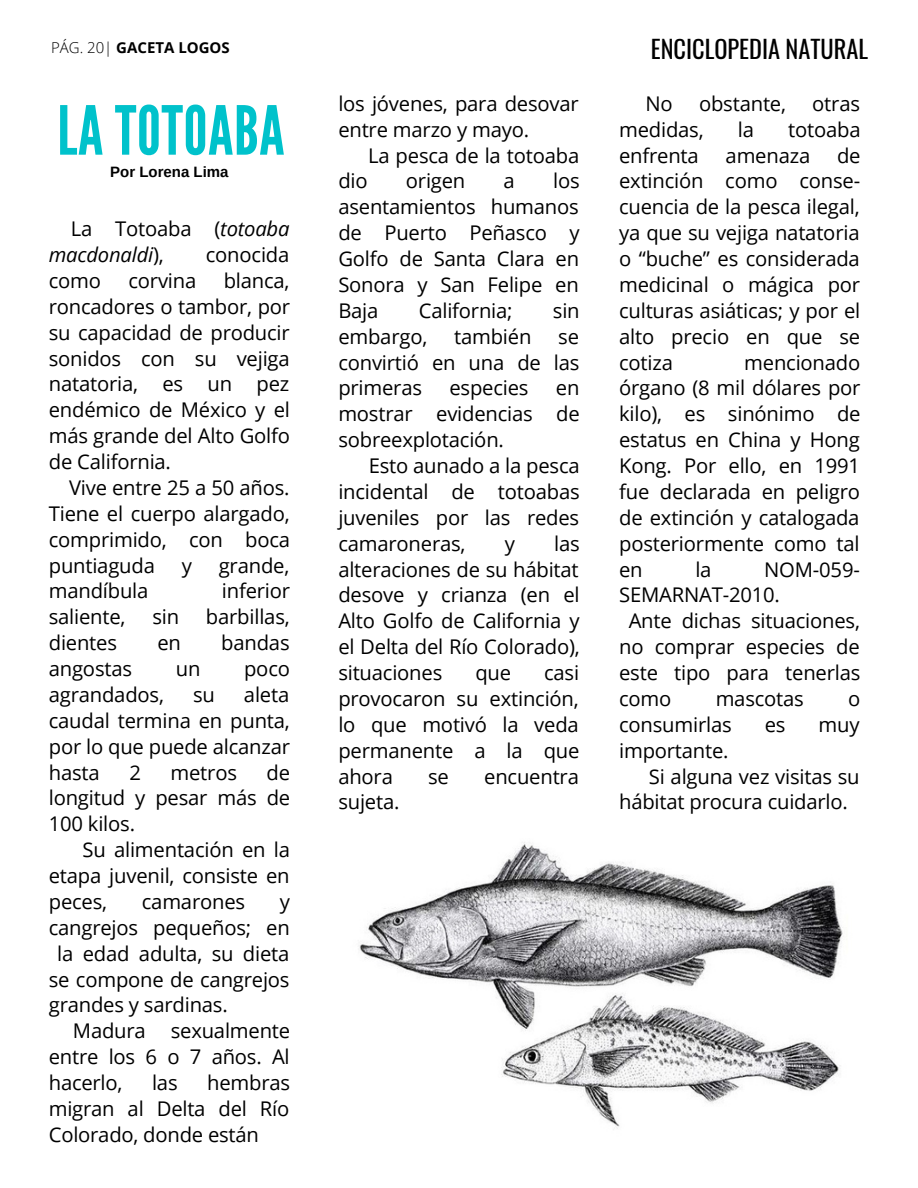
<style>
.page{position:relative;width:918px;height:1188px;background:#fff}
.page>*{position:absolute;margin:0;border:0;box-sizing:border-box;transform-origin:0 0}
.t1{font:67.5px "League Gothic";letter-spacing:.01em;color:#00c2cb}
.t2{font:24.45px "Oswald";color:#000}
.t3{font:20.25px/25.8px "Open Sans";letter-spacing:-.01em;color:#000;text-align:justify}
.t4{font:italic 20.25px/25.8px "Open Sans";letter-spacing:-.01em;color:#000}
.t5{font:700 15px "Open Sans";color:#000}
.t6{font:700 15px "Arimo";color:#000}
.s1{font-weight:300}
.s2{font-style:normal}
</style>
<div class="page">
<img style="left:359px;top:842px;width:485px;height:288px">
<p class="t5" style="left:51px;top:37px;width:180px"><span class="s1">PÁG. 20|</span> GACETA LOGOS</p>
<p class="t2" style="left:651px;top:29px;width:219px">ENCICLOPEDIA NATURAL</p>
<h1 class="t1" style="left:57px;top:92px;width:229px">LA TOTOABA</h1>
<p class="t6" style="left:110px;top:163px;width:120px">Por Lorena Lima</p>
<p class="t4" style="left:49px;top:215px;width:242px;text-indent:22px"><span class="s2">La Totoaba (</span>totoaba macdonaldi<span class="s2">),</span></p>
<p class="t3" style="left:206px;top:241px;width:85px">conocida</p>
<p class="t3" style="left:49px;top:267px;width:243px;text-indent:175px">blanca, roncadores o tambor, por su capacidad de producir sonidos con su vejiga natatoria, es un pez endémico de México y el más grande del Alto Golfo de California.</p>
<p class="t3" style="left:49px;top:474px;width:243px;text-indent:20px">Vive entre 25 a 50 años.<br>Tiene el cuerpo alargado, comprimido, con boca puntiaguda</p>
<p class="t3" style="left:49px;top:267px;width:54px">como</p>
<p class="t3" style="left:128px;top:267px;width:69px">corvina</p>
<p class="t3" style="left:182px;top:552px;width:12px">y</p>
<p class="t3" style="left:219px;top:552px;width:72px">grande,</p>
<p class="t3" style="left:49px;top:578px;width:101px">mandíbula</p>
<p class="t3" style="left:222px;top:578px;width:70px">inferior</p>
<p class="t3" style="left:49px;top:604px;width:78px">saliente,</p>
<p class="t3" style="left:152px;top:604px;width:28px">sin</p>
<p class="t3" style="left:206px;top:604px;width:85px">barbillas,</p>
<p class="t3" style="left:49px;top:629px;width:70px">dientes</p>
<p class="t3" style="left:157px;top:629px;width:25px">en</p>
<p class="t3" style="left:221px;top:629px;width:70px">bandas</p>
<p class="t3" style="left:49px;top:655px;width:85px">angostas</p>
<p class="t3" style="left:176px;top:655px;width:26px">un</p>
<p class="t3" style="left:244px;top:655px;width:47px">poco</p>
<p class="t3" style="left:49px;top:681px;width:117px">agrandados,</p>
<p class="t3" style="left:193px;top:681px;width:23px">su</p>
<p class="t3" style="left:49px;top:681px;width:243px;text-indent:195px">aleta caudal termina en punta, por lo que puede alcanzar hasta</p>
<p class="t3" style="left:49px;top:759px;width:243px;text-indent:218px">de longitud y pesar más de 100 kilos.</p>
<p class="t3" style="left:49px;top:836px;width:243px;text-indent:34px">Su alimentación en la etapa juvenil, consiste en peces,</p>
<p class="t3" style="left:129px;top:759px;width:13px">2</p>
<p class="t3" style="left:171px;top:759px;width:68px">metros</p>
<p class="t3" style="left:142px;top:888px;width:105px">camarones</p>
<p class="t3" style="left:280px;top:888px;width:12px">y</p>
<p class="t3" style="left:49px;top:914px;width:243px">cangrejos pequeños; en</p>
<p class="t3" style="left:57px;top:940px;width:234px">la edad adulta, su dieta</p>
<p class="t3" style="left:49px;top:966px;width:242px">se compone de cangrejos</p>
<p class="t3" style="left:49px;top:992px;width:181px">grandes y sardinas.</p>
<p class="t3" style="left:73px;top:1018px;width:219px">Madura sexualmente</p>
<p class="t3" style="left:49px;top:1043px;width:242px">entre los 6 o 7 años. Al</p>
<p class="t3" style="left:49px;top:1069px;width:75px">hacerlo,</p>
<p class="t3" style="left:152px;top:1069px;width:27px">las</p>
<p class="t3" style="left:49px;top:1069px;width:243px;text-indent:158px">hembras migran al Delta del Río Colorado, donde están</p>
<p class="t3" style="left:338px;top:90px;width:242px">los jóvenes, para desovar entre marzo y mayo.</p>
<p class="t3" style="left:368px;top:142px;width:213px">La pesca de la totoaba</p>
<p class="t3" style="left:338px;top:168px;width:31px">dio</p>
<p class="t3" style="left:406px;top:168px;width:61px">origen</p>
<p class="t3" style="left:504px;top:168px;width:13px">a</p>
<p class="t3" style="left:338px;top:168px;width:243px;text-indent:215px">los asentamientos humanos de Puerto Peñasco y Golfo de Santa Clara en Sonora y San Felipe en Baja</p>
<p class="t3" style="left:419px;top:297px;width:95px">California;</p>
<p class="t3" style="left:553px;top:297px;width:28px">sin</p>
<p class="t3" style="left:338px;top:323px;width:91px">embargo,</p>
<p class="t3" style="left:454px;top:323px;width:79px">también</p>
<p class="t3" style="left:338px;top:323px;width:243px;text-indent:220px">se convirtió en una de las primeras</p>
<p class="t3" style="left:449px;top:375px;width:81px">especies</p>
<p class="t3" style="left:338px;top:375px;width:243px;text-indent:218px">en mostrar evidencias de sobreexplotación.</p>
<p class="t3" style="left:338px;top:452px;width:243px;text-indent:30px">Esto aunado a la pesca incidental de totoabas juveniles por las redes camaroneras,</p>
<p class="t3" style="left:338px;top:530px;width:243px;text-indent:216px">las alteraciones de su hábitat desove y crianza (en el Alto Golfo de California y el Delta del Río Colorado), situaciones</p>
<p class="t3" style="left:505px;top:530px;width:12px">y</p>
<p class="t3" style="left:338px;top:659px;width:243px;text-indent:206px">casi provocaron su extinción, lo que motivó la veda permanente a la que ahora</p>
<p class="t3" style="left:475px;top:659px;width:37px">que</p>
<p class="t3" style="left:428px;top:763px;width:22px">se</p>
<p class="t3" style="left:484px;top:763px;width:96px">encuentra</p>
<p class="t3" style="left:338px;top:789px;width:63px">sujeta.</p>
<p class="t3" style="left:646px;top:90px;width:29px">No</p>
<p class="t3" style="left:699px;top:90px;width:88px">obstante,</p>
<p class="t3" style="left:812px;top:90px;width:49px">otras</p>
<p class="t3" style="left:619px;top:116px;width:86px">medidas,</p>
<p class="t3" style="left:738px;top:116px;width:18px">la</p>
<p class="t3" style="left:788px;top:116px;width:74px">totoaba</p>
<p class="t3" style="left:619px;top:142px;width:81px">enfrenta</p>
<p class="t3" style="left:726px;top:142px;width:86px">amenaza</p>
<p class="t3" style="left:619px;top:142px;width:243px;text-indent:218px">de extinción como conse&shy;cuencia de la pesca ilegal, ya que su vejiga natatoria o “buche” es considerada medicinal o mágica por culturas asiáticas; y por el alto precio en que se cotiza</p>
<p class="t3" style="left:619px;top:349px;width:243px;text-indent:125px">mencionado órgano (8 mil dólares por kilo), es sinónimo de estatus en China y Hong Kong. Por ello, en 1991 fue declarada en peligro de extinción y catalogada posteriormente como tal en</p>
<p class="t3" style="left:695px;top:556px;width:18px">la</p>
<p class="t3" style="left:764px;top:556px;width:97px">NOM-059-</p>
<p class="t3" style="left:619px;top:582px;width:162px">SEMARNAT-2010.</p>
<p class="t3" style="left:629px;top:608px;width:233px">Ante dichas situaciones,</p>
<p class="t3" style="left:619px;top:633px;width:242px">no comprar especies de</p>
<p class="t3" style="left:619px;top:659px;width:243px">este tipo para tenerlas</p>
<p class="t3" style="left:619px;top:685px;width:54px">como</p>
<p class="t3" style="left:716px;top:685px;width:90px">mascotas</p>
<p class="t3" style="left:848px;top:685px;width:14px">o</p>
<p class="t3" style="left:619px;top:711px;width:114px">consumirlas</p>
<p class="t3" style="left:765px;top:711px;width:22px">es</p>
<p class="t3" style="left:819px;top:711px;width:43px">muy</p>
<p class="t3" style="left:619px;top:737px;width:111px">importante.</p>
<p class="t3" style="left:649px;top:763px;width:212px">Si alguna vez visitas su</p>
<p class="t3" style="left:619px;top:789px;width:230px">hábitat procura cuidarlo.</p>
</div>
